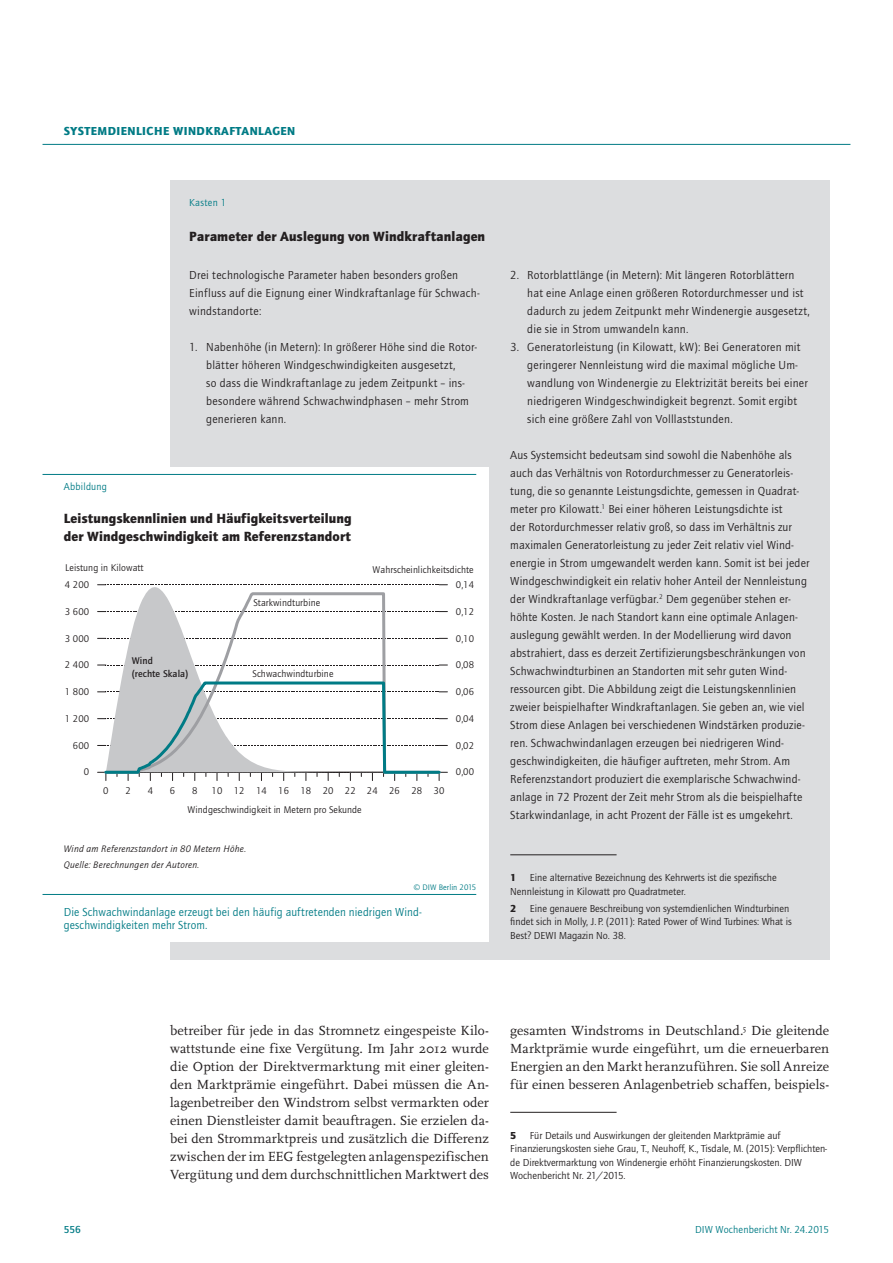
<style>
.page{position:relative;width:893px;height:1263px;background:#fff}
.page>*{position:absolute;margin:0;border:0;box-sizing:border-box;transform-origin:0 0}
.t1{font:13.8px/18px "Scala Pro";color:#231f20;text-align:justify}
.t2{font:900 13.8px/18px "Quay Sans ITC Std";letter-spacing:.005em;color:#231f20}
.t3{font:12px/18px "Quay Sans ITC Std";letter-spacing:.015em;color:#231f20}
.t4{font:12px/13.5px "Quay Sans ITC Std";letter-spacing:.01em;color:#007b85}
.t5{font:900 12px "Quay Sans ITC Std";color:#007b85}
.t6{font:10.5px/13.5px "Quay Sans ITC Std";color:#231f20}
.t7{font:10.5px "Quay Sans ITC Std";letter-spacing:.015em;color:#007b85}
.t8{font:500 10.5px "Quay Sans ITC Std";color:#007b85}
.t9{font:900 10.5px "Quay Sans ITC Std";color:#231f20}
.t10{font:10.05px "Quay Sans ITC Std";letter-spacing:.01em;color:#231f20}
.t11{font:500 10.05px/12.9px "Quay Sans ITC Std";letter-spacing:.01em;color:#231f20}
.t12{font:italic 9.75px/16.2px "Quay Sans ITC Std";letter-spacing:.025em;color:#231f20}
.t13{font:8.25px "Quay Sans ITC Std";letter-spacing:.01em;color:#007b85}
</style>
<div class="page">
<hr style="left:43px;top:144px;width:807px;height:1px;background:#007b85">
<hr style="left:510px;top:1112px;width:107px;height:1px;background:#231f20">
<div style="left:170px;top:180px;width:659px;height:780px;background:#dcdddf"></div>
<hr style="left:510px;top:854px;width:107px;height:1px;background:#231f20">
<div style="left:64px;top:467px;width:425px;height:475px;background:#fff"></div>
<hr style="left:43px;top:474px;width:433px;height:1px;background:#007b85">
<hr style="left:43px;top:894px;width:433px;height:1px;background:#007b85">
<svg style="left:98px;top:584px;width:349px;height:1px"></svg>
<svg style="left:106px;top:584px;width:333px;height:7px"></svg>
<svg style="left:103px;top:591px;width:339px;height:89px"></svg>
<svg style="left:98px;top:680px;width:349px;height:100px"></svg>
<p class="t5" style="left:64px;top:123px;width:15px">Systemdienliche</p>
<p class="t5" style="left:173px;top:123px;width:20px">Windkraftanlagen</p>
<p class="t7" style="left:189px;top:196px;width:38px">Kasten 1</p>
<p class="t2" style="left:189px;top:227px;width:297px">Parameter der Auslegung von Windkraftanlagen</p>
<p class="t3" style="left:189px;top:266px;width:292px">Drei technologische Parameter haben besonders großen<br>Einfluss auf die Eignung einer Windkraftanlage für Schwach&shy;windstandorte:</p>
<p class="t3" style="left:206px;top:338px;width:272px;text-indent:-17px">1. Nabenhöhe (in Metern): In größerer Höhe sind die Rotor&shy;blätter höheren Windgeschwindigkeiten ausgesetzt,<br>so dass die Windkraftanlage zu jedem Zeitpunkt – ins&shy;besondere während Schwachwindphasen – mehr Strom generieren kann.</p>
<p class="t7" style="left:64px;top:480px;width:45px">Abbildung</p>
<p class="t2" style="left:64px;top:509px;width:289px">Leistungskennlinien und Häufigkeitsverteilung der Windgeschwindigkeit am Referenzstandort</p>
<p class="t10" style="left:65px;top:562px;width:80px">Leistung in Kilowatt</p>
<p class="t10" style="left:373px;top:564px;width:103px">Wahrscheinlichkeitsdichte</p>
<p class="t10" style="left:65px;top:579px;width:26px">4 200</p>
<p class="t10" style="left:456px;top:579px;width:20px">0,14</p>
<p class="t10" style="left:65px;top:605px;width:26px">3 600</p>
<p class="t10" style="left:253px;top:597px;width:68px">Starkwindturbine</p>
<p class="t10" style="left:456px;top:605px;width:20px">0,12</p>
<p class="t10" style="left:65px;top:632px;width:26px">3 000</p>
<p class="t10" style="left:456px;top:632px;width:20px">0,10</p>
<p class="t10" style="left:65px;top:659px;width:26px">2 400</p>
<p class="t11" style="left:132px;top:654px;width:58px">Wind<br>(rechte Skala)</p>
<p class="t10" style="left:252px;top:668px;width:83px">Schwachwindturbine</p>
<p class="t10" style="left:456px;top:659px;width:20px">0,08</p>
<p class="t10" style="left:65px;top:686px;width:26px">1 800</p>
<p class="t10" style="left:456px;top:686px;width:20px">0,06</p>
<p class="t10" style="left:65px;top:713px;width:26px">1 200</p>
<p class="t10" style="left:456px;top:713px;width:20px">0,04</p>
<p class="t10" style="left:73px;top:739px;width:18px">600</p>
<p class="t10" style="left:456px;top:739px;width:20px">0,02</p>
<p class="t10" style="left:84px;top:766px;width:7px">0</p>
<p class="t10" style="left:456px;top:766px;width:20px">0,00</p>
<p class="t10" style="left:103px;top:785px;width:7px">0</p>
<p class="t10" style="left:125px;top:785px;width:7px">2</p>
<p class="t10" style="left:148px;top:785px;width:7px">4</p>
<p class="t10" style="left:170px;top:785px;width:7px">6</p>
<p class="t10" style="left:192px;top:785px;width:7px">8</p>
<p class="t10" style="left:212px;top:785px;width:234px">10 12 14 16 18 20 22 24 26 28 30</p>
<p class="t10" style="left:188px;top:804px;width:176px">Windgeschwindigkeit in Metern pro Sekunde</p>
<p class="t12" style="left:64px;top:840px;width:184px">Wind am Referenzstandort in 80 Metern Höhe.<br>Quelle: Berechnungen der Autoren.</p>
<p class="t13" style="left:414px;top:882px;width:64px">© DIW Berlin 2015</p>
<p class="t4" style="left:64px;top:905px;width:359px">Die Schwachwindanlage erzeugt bei den häufig auftretenden niedrigen Wind&shy;geschwindigkeiten mehr Strom.</p>
<p class="t3" style="left:527px;top:266px;width:284px;text-indent:-17px">2. Rotorblattlänge (in Metern): Mit längeren Rotorblättern hat eine Anlage einen größeren Rotordurchmesser und ist dadurch zu jedem Zeitpunkt mehr Windenergie ausgesetzt, die sie in Strom umwandeln kann.</p>
<p class="t3" style="left:527px;top:338px;width:282px;text-indent:-17px">3. Generatorleistung (in Kilowatt, kW): Bei Generatoren mit geringerer Nennleistung wird die maximal mögliche Um&shy;wandlung von Windenergie zu Elektrizität bereits bei einer niedrigeren Windgeschwindigkeit begrenzt. Somit ergibt sich eine größere Zahl von Volllaststunden.</p>
<p class="t3" style="left:510px;top:446px;width:301px">Aus Systemsicht bedeutsam sind sowohl die Nabenhöhe als auch das Verhältnis von Rotordurchmesser zu Generatorleis&shy;tung, die so genannte Leistungsdichte, gemessen in Quadrat&shy;meter pro Kilowatt.<sup>1</sup> Bei einer höheren Leistungsdichte ist<br>der Rotordurchmesser relativ groß, so dass im Verhältnis zur maximalen Generatorleistung zu jeder Zeit relativ viel Wind&shy;energie in Strom umgewandelt werden kann. Somit ist bei jeder Windgeschwindigkeit ein relativ hoher Anteil der Nennleistung der Windkraftanlage verfügbar.<sup>2</sup> Dem gegenüber stehen er&shy;höhte Kosten. Je nach Standort kann eine optimale Anlagen&shy;auslegung gewählt werden. In der Modellierung wird davon abstrahiert, dass es derzeit Zertifizierungsbeschränkungen von Schwachwindturbinen an Standorten mit sehr guten Wind&shy;ressourcen gibt. Die Abbildung zeigt die Leistungskennlinien zweier beispielhafter Windkraftanlagen. Sie geben an, wie viel Strom diese Anlagen bei verschiedenen Windstärken produzie&shy;ren. Schwachwindanlagen erzeugen bei niedrigeren Wind&shy;geschwindigkeiten, die häufiger auftreten, mehr Strom. Am Referenzstandort produziert die exemplarische Schwachwind&shy;anlage in 72 Prozent der Zeit mehr Strom als die beispielhafte Starkwindanlage, in acht Prozent der Fälle ist es umgekehrt.</p>
<p class="t6" style="left:510px;top:871px;width:268px;text-indent:19px">Eine alternative Bezeichnung des Kehrwerts ist die spezifische<br>Nennleistung in Kilowatt pro Quadratmeter.</p>
<p class="t9" style="left:510px;top:902px;width:8px">2</p>
<p class="t9" style="left:510px;top:871px;width:8px">1</p>
<p class="t6" style="left:510px;top:901px;width:283px;text-indent:19px">Eine genauere Beschreibung von systemdienlichen Windturbinen findet sich in Molly, J. P. (2011): Rated Power of Wind Turbines: What is<br>Best? DEWI Magazin No. 38.</p>
<p class="t1" style="left:170px;top:1021px;width:320px">betreiber für jede in das Stromnetz eingespeiste Kilo&shy;wattstunde eine fixe Vergütung. Im Jahr 2012 wurde die Option der Direktvermarktung mit einer gleiten&shy;den Marktprämie eingeführt. Dabei müssen die An&shy;lagenbetreiber den Windstrom selbst vermarkten oder einen Dienstleister damit beauftragen. Sie erzielen da&shy;bei den Strommarktpreis und zusätzlich die Differenz zwischen der im EEG festgelegten anlagenspezifischen Vergütung und dem durchschnittlichen Marktwert des</p>
<p class="t1" style="left:510px;top:1021px;width:320px">gesamten Windstroms in Deutschland.<sup>5</sup> Die gleitende Marktprämie wurde eingeführt, um die erneuerbaren Energien an den Markt heranzuführen. Sie soll Anreize für einen besseren Anlagenbetrieb schaffen, beispiels-</p>
<p class="t9" style="left:510px;top:1129px;width:8px">5</p>
<p class="t6" style="left:510px;top:1128px;width:318px;text-indent:19px">Für Details und Auswirkungen der gleitenden Marktprämie auf Finanzierungskosten siehe Grau, T., Neuhoff, K., Tisdale, M. (2015): Verpflichten&shy;de Direktvermarktung von Windenergie erhöht Finanzierungskosten. DIW Wochenbericht Nr. 21/2015.</p>
<p class="t8" style="left:64px;top:1223px;width:19px">556</p>
<p class="t7" style="left:695px;top:1223px;width:136px">DIW Wochenbericht Nr. 24.2015</p>
</div>
